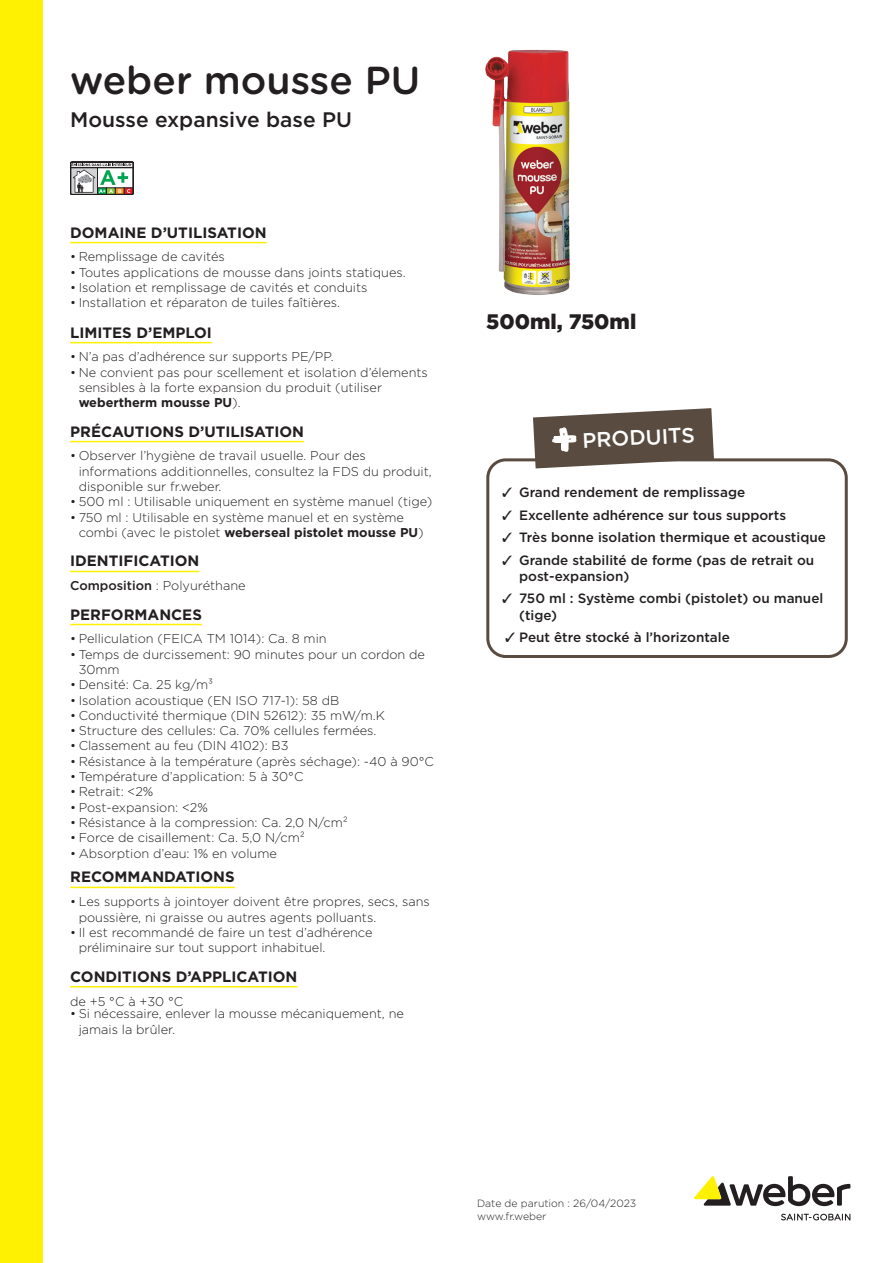
<style>
.page{position:relative;width:893px;height:1263px;background:#fff}
.page>*{position:absolute;margin:0;border:0;box-sizing:border-box;transform-origin:0 0}
.Product_Name{font:500 39px "Gotham Rounded";color:#231f20}
.Fonction_produit{font:500 21px "Gotham";color:#231f20}
.Weight{font:900 21px "Gotham";color:#231f20}
.les{font:500 21px "Gotham";color:#fff}
.Longname{font:700 15px "Gotham";color:#231f20}
.t1{font:500 13.5px/16.2px "Gotham";color:#231f20}
.value{font:300 12.75px/15.3px "Gotham";color:#231f20}
.t2{font:300 10.5px/12.6px "Gotham";color:#231f20}
.s1{font-weight:700}
.s2{font-weight:500}
</style>
<div class="page">
<svg style="left:781px;top:1214px;width:69px;height:6px"></svg>
<svg style="left:694px;top:1176px;width:156px;height:30px"></svg>
<div style="left:0;top:0;width:43px;height:1263px;background:#fff101"></div>
<img style="left:485px;top:49px;width:85px;height:246px">
<div style="left:486px;top:458px;width:362px;height:200px;border:3px solid #594b3f;border-radius:18px"></div>
<svg style="left:533px;top:408px;width:181px;height:60px"></svg>
<svg style="left:70px;top:162px;width:63px;height:33px"></svg>
<hr style="left:70px;top:242px;width:197px;height:1px;background:#fff101">
<hr style="left:70px;top:342px;width:142px;height:1px;background:#fff101">
<hr style="left:70px;top:441px;width:234px;height:1px;background:#fff101">
<hr style="left:70px;top:571px;width:129px;height:1px;background:#fff101">
<hr style="left:70px;top:624px;width:132px;height:1px;background:#fff101">
<hr style="left:70px;top:887px;width:165px;height:1px;background:#fff101">
<hr style="left:70px;top:986px;width:227px;height:1px;background:#fff101">
<p class="Product_Name" style="left:70px;top:52px;width:352px">weber mousse PU</p>
<p class="Fonction_produit" style="left:70px;top:106px;width:283px">Mousse expansive base PU</p>
<p class="Longname" style="left:70px;top:222px;width:198px">DOMAINE D’UTILISATION</p>
<p class="value" style="left:70px;top:249px;width:156px">• Remplissage de cavités</p>
<p class="value" style="left:70px;top:264px;width:337px">• Toutes applications de mousse dans joints statiques.</p>
<p class="value" style="left:70px;top:279px;width:299px">• Isolation et remplissage de cavités et conduits</p>
<p class="value" style="left:70px;top:295px;width:271px">• Installation et réparaton de tuiles faîtières.</p>
<p class="Longname" style="left:70px;top:322px;width:143px">LIMITES D’EMPLOI</p>
<p class="value" style="left:70px;top:349px;width:265px">• N’a pas d’adhérence sur supports PE/PP.</p>
<p class="value" style="left:79px;top:364px;width:351px;text-indent:-9px">• Ne convient pas pour scellement et isolation d’élements sensibles à la forte expansion du produit (utiliser <span class="s1">webertherm mousse PU</span>).</p>
<p class="Longname" style="left:70px;top:421px;width:235px">PRÉCAUTIONS D’UTILISATION</p>
<p class="value" style="left:79px;top:448px;width:355px;text-indent:-9px">• Observer l’hygiène de travail usuelle. Pour des informations additionnelles, consultez la FDS du produit, disponible sur fr.weber.</p>
<p class="value" style="left:70px;top:494px;width:364px">• 500 ml : Utilisable uniquement en système manuel (tige)</p>
<p class="value" style="left:79px;top:509px;width:346px;text-indent:-9px">• 750 ml : Utilisable en système manuel et en système combi (avec le pistolet <span class="s1">weberseal pistolet mousse PU</span>)</p>
<p class="Longname" style="left:70px;top:551px;width:131px">IDENTIFICATION</p>
<p class="value" style="left:70px;top:578px;width:177px"><span class="s2">Composition</span> : Polyuréthane</p>
<p class="Longname" style="left:70px;top:604px;width:133px">PERFORMANCES</p>
<p class="value" style="left:70px;top:631px;width:258px">• Pelliculation (FEICA TM 1014): Ca. 8 min</p>
<p class="value" style="left:79px;top:646px;width:348px;text-indent:-9px">• Temps de durcissement: 90 minutes pour un cordon de<br>30mm</p>
<p class="value" style="left:70px;top:677px;width:145px">• Densité: Ca. 25 kg/m³</p>
<p class="value" style="left:70px;top:692px;width:271px">• Isolation acoustique (EN ISO 717-1): 58 dB</p>
<p class="value" style="left:70px;top:707px;width:316px">• Conductivité thermique (DIN 52612): 35 mW/m.K</p>
<p class="value" style="left:70px;top:723px;width:308px">• Structure des cellules: Ca. 70% cellules fermées.</p>
<p class="value" style="left:70px;top:738px;width:220px">• Classement au feu (DIN 4102): B3</p>
<p class="value" style="left:70px;top:753px;width:365px">• Résistance à la température (après séchage): -40 à 90°C</p>
<p class="value" style="left:70px;top:768px;width:235px">• Température d’application: 5 à 30°C</p>
<p class="value" style="left:70px;top:784px;width:85px">• Retrait: &lt;2%</p>
<p class="value" style="left:70px;top:799px;width:139px">• Post-expansion: &lt;2%</p>
<p class="value" style="left:70px;top:814px;width:279px">• Résistance à la compression: Ca. 2,0 N/cm²</p>
<p class="value" style="left:70px;top:830px;width:236px">• Force de cisaillement: Ca. 5,0 N/cm²</p>
<p class="value" style="left:70px;top:845px;width:208px">• Absorption d’eau: 1% en volume</p>
<p class="Longname" style="left:70px;top:867px;width:166px">RECOMMANDATIONS</p>
<p class="value" style="left:79px;top:894px;width:353px;text-indent:-9px">• Les supports à jointoyer doivent être propres, secs, sans poussière, ni graisse ou autres agents polluants.</p>
<p class="value" style="left:79px;top:924px;width:295px;text-indent:-9px">• Il est recommandé de faire un test d’adhérence préliminaire sur tout support inhabituel.</p>
<p class="Longname" style="left:70px;top:966px;width:229px">CONDITIONS D’APPLICATION</p>
<p class="value" style="left:70px;top:993px;width:115px">de +5 °C à +30 °C</p>
<p class="value" style="left:79px;top:1006px;width:327px;text-indent:-9px">• Si nécessaire, enlever la mousse mécaniquement, ne jamais la brûler.</p>
<p class="Weight" style="left:486px;top:307px;width:152px">500ml, 750ml</p>
<p class="les" style="left:582px;top:427px;width:114px;rotate:-3deg">PRODUITS</p>
<p class="t1" style="left:519px;top:484px;width:228px">Grand rendement de remplissage</p>
<p class="t1" style="left:519px;top:506px;width:269px">Excellente adhérence sur tous supports</p>
<p class="t1" style="left:519px;top:529px;width:308px">Très bonne isolation thermique et acoustique</p>
<p class="t1" style="left:519px;top:552px;width:297px">Grande stabilité de forme (pas de retrait ou post-expansion)</p>
<p class="t1" style="left:519px;top:590px;width:306px">750 ml : Système combi (pistolet) ou manuel (tige)</p>
<p class="t1" style="left:519px;top:629px;width:212px">Peut être stocké à l’horizontale</p>
<p class="t2" style="left:477px;top:1197px;width:161px">Date de parution : 26/04/2023 www.fr.weber</p>
</div>
